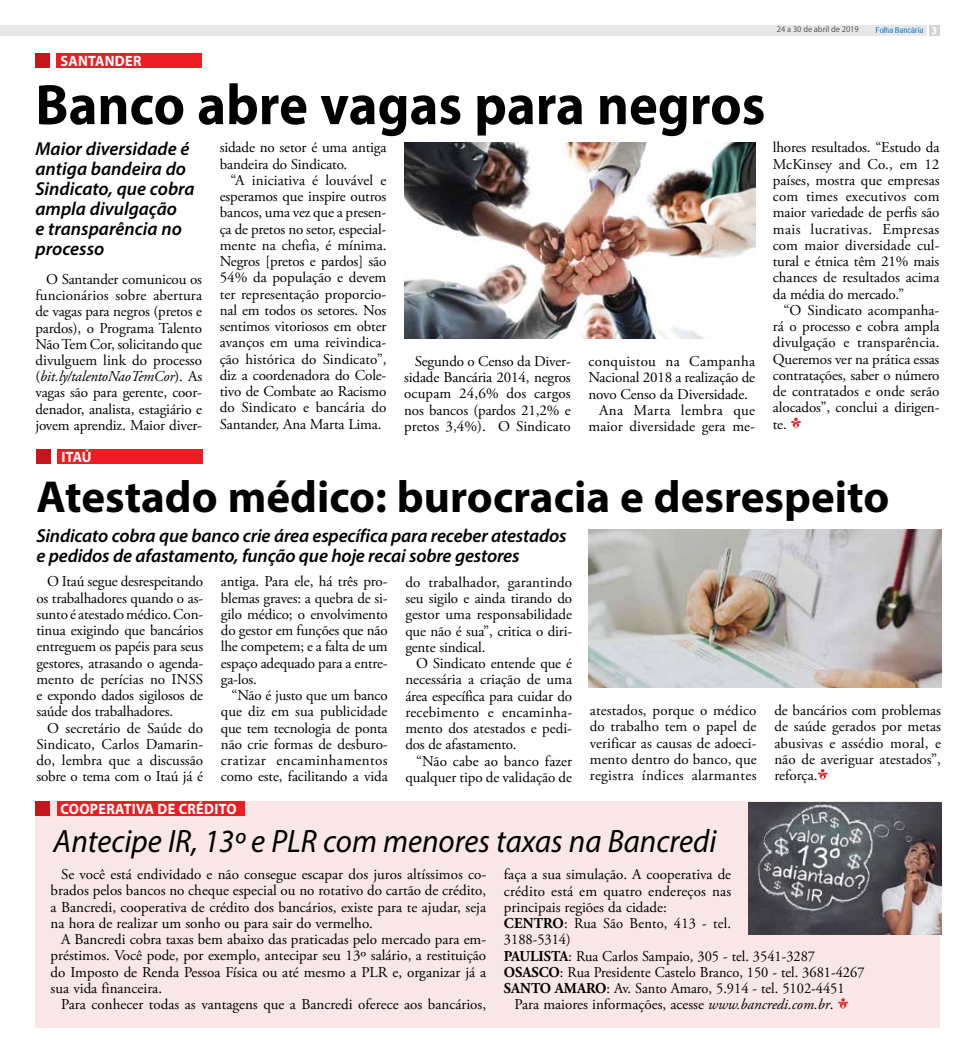
<style>
.page{position:relative;width:975px;height:1063px;background:#fff}
.page>*{position:absolute;margin:0;border:0;box-sizing:border-box;transform-origin:0 0}
.t1{font:700 57.5px "Myriad Pro";color:#000;scale:.95 1}
.t2{font:700 45px "Myriad Pro";color:#000}
.t3{font:italic 32.5px "Myriad Pro";color:#000;scale:.95 1}
.t4{font:italic 600 18.75px/20px "Myriad Pro";letter-spacing:-.01em;color:#000}
.t5{font:15px/16.2px "Adobe Garamond Pro";color:#000;text-align:justify}
.t6{font:15px "Adobe Garamond Pro";color:#000;scale:.96 1}
.t7{font:700 15px "Myriad Pro";letter-spacing:.02em;color:#fff;scale:.95 1}
.t8{font:15px "Adobe Garamond Pro";letter-spacing:.02em;color:#000}
.t9{font:15px "Adobe Garamond Pro";letter-spacing:.025em;color:#000}
.t10{font:8.75px "Myriad Pro";color:#58595b;scale:.95 1}
.t11{font:8.75px "Alido";letter-spacing:.055em;color:#0072bc;scale:.81 1}
.s1{font-style:italic}
.s2{font-family:"Frutiger";font-weight:900;font-size:10px;color:#fff}
.s3{font-weight:700}
</style>
<div class="page">
<div style="left:0;top:25px;width:926px;height:10px;background:#e6e7e8"></div>
<div style="left:928px;top:25px;width:11px;height:10px;background:#d1d3d4"></div>
<div style="left:35px;top:801px;width:904px;height:227px;background:#f9e6e6"></div>
<div style="left:36px;top:801px;width:14px;height:14px;background:#c4161c"></div>
<div style="left:57px;top:801px;width:187px;height:14px;background:#ed1d24"></div>
<svg style="left:838px;top:998px;width:10px;height:12px"></svg>
<svg style="left:791px;top:418px;width:10px;height:11px"></svg>
<div style="left:35px;top:53px;width:15px;height:14px;background:#c4161c"></div>
<div style="left:57px;top:53px;width:145px;height:14px;background:#ed1d24"></div>
<svg style="left:818px;top:769px;width:10px;height:11px"></svg>
<div style="left:36px;top:449px;width:15px;height:14px;background:#c4161c"></div>
<div style="left:58px;top:449px;width:145px;height:14px;background:#ed1d24"></div>
<img style="left:404px;top:143px;width:351px;height:195px">
<img style="left:588px;top:530px;width:352px;height:158px">
<img style="left:749px;top:803px;width:191px;height:132px">
<p class="t7" style="left:60px;top:51px;width:87px">SANTANDER</p>
<h1 class="t1" style="left:35px;top:67px;width:769px">Banco abre vagas para negros</h1>
<p class="t4" style="left:35px;top:138px;width:161px">Maior diversidade é antiga bandeira do<br>Sindicato, que cobra ampla divulgação<br>e transparência no processo</p>
<p class="t5" style="left:220px;top:140px;width:168px">sidade no setor é uma antiga bandeira do Sindicato.</p>
<p class="t5" style="left:220px;top:173px;width:168px;text-indent:11px">“A iniciativa é louvável e esperamos que inspire outros bancos, uma vez que a presen&shy;ça de pretos no setor, especial&shy;mente na chefia, é mínima.<br>Negros [pretos e pardos] são 54% da população e devem ter representação proporcio&shy;nal em todos os setores. Nos sentimos vitoriosos em obter avanços em uma reivindica&shy;ção histórica do Sindicato”, diz a coordenadora do Cole&shy;tivo de Combate ao Racismo do Sindicato e bancária do Santander, Ana Marta Lima.</p>
<p class="t5" style="left:35px;top:271px;width:168px;text-indent:11px">O Santander comunicou os funcionários sobre abertura de vagas para negros (pretos e pardos), o Programa Talento Não Tem Cor, solicitando que divulguem link do processo (<span class="s1">bit.ly/talentoNaoTemCor</span>). As vagas são para gerente, coor&shy;denador, analista, estagiário e jovem aprendiz. Maior diver-</p>
<p class="t5" style="left:404px;top:354px;width:168px;text-indent:11px">Segundo o Censo da Diver&shy;sidade Bancária 2014, negros ocupam 24,6% dos cargos nos bancos (pardos 21,2% e pretos 3,4%). O Sindicato</p>
<p class="t8" style="left:588px;top:352px;width:168px">conquistou na Campanha</p>
<p class="t5" style="left:588px;top:370px;width:168px">Nacional 2018 a realização de</p>
<p class="t5" style="left:588px;top:386px;width:161px">novo Censo da Diversidade.</p>
<p class="t9" style="left:599px;top:401px;width:157px">Ana Marta lembra que</p>
<p class="t5" style="left:588px;top:419px;width:168px">maior diversidade gera me-</p>
<p class="t7" style="left:61px;top:447px;width:33px">ITAÚ</p>
<p class="t10" style="left:777px;top:24px;width:88px">24 a 30 de abril de 2019</p>
<p class="t11" style="left:875px;top:25px;width:77px">Folha Bancária <span class="s2">3</span></p>
<p class="t5" style="left:772px;top:140px;width:168px">lhores resultados. “Estudo da McKinsey and Co., em 12 países, mostra que empresas com times executivos com maior variedade de perfis são mais lucrativas. Empresas com maior diversidade cul&shy;tural e étnica têm 21% mais chances de resultados acima da média do mercado.”</p>
<p class="t5" style="left:772px;top:302px;width:168px;text-indent:11px">“O Sindicato acompanha&shy;rá o processo e cobra ampla divulgação e transparência.<br>Queremos ver na prática essas contratações, saber o número de contratados e onde serão alocados”, conclui a dirigen&shy;te.</p>
<h2 class="t2" style="left:36px;top:467px;width:854px">Atestado médico: burocracia e desrespeito</h2>
<p class="t4" style="left:36px;top:526px;width:531px">Sindicato cobra que banco crie área específica para receber atestados e pedidos de afastamento, função que hoje recai sobre gestores</p>
<p class="t5" style="left:36px;top:574px;width:168px;text-indent:11px">O Itaú segue desrespeitando os trabalhadores quando o as&shy;sunto é atestado médico. Con&shy;tinua exigindo que bancários entreguem os papéis para seus gestores, atrasando o agenda&shy;mento de perícias no INSS e expondo dados sigilosos de saúde dos trabalhadores.</p>
<p class="t5" style="left:36px;top:720px;width:168px;text-indent:11px">O secretário de Saúde do Sindicato, Carlos Damarin&shy;do, lembra que a discussão sobre o tema com o Itaú já é</p>
<p class="t5" style="left:221px;top:574px;width:168px">antiga. Para ele, há três pro&shy;blemas graves: a quebra de si&shy;gilo médico; o envolvimento do gestor em funções que não lhe competem; e a falta de um espaço adequado para a entre&shy;ga-los.</p>
<p class="t5" style="left:221px;top:688px;width:168px;text-indent:11px">“Não é justo que um banco que diz em sua publicidade que tem tecnologia de ponta não crie formas de desburo&shy;cratizar encaminhamentos como este, facilitando a vida</p>
<p class="t7" style="left:60px;top:799px;width:187px">COOPERATIVA DE CRÉDITO</p>
<p class="t5" style="left:405px;top:575px;width:168px">do trabalhador, garantindo seu sigilo e ainda tirando do gestor uma responsabilidade que não é sua”, critica o diri&shy;gente sindical.</p>
<p class="t5" style="left:405px;top:656px;width:168px;text-indent:11px">O Sindicato entende que é necessária a criação de uma área específica para cuidar do recebimento e encaminha&shy;mento dos atestados e pedi&shy;dos de afastamento.</p>
<p class="t5" style="left:405px;top:753px;width:168px;text-align:right">“Não cabe ao banco fazer qualquer tipo de validação de</p>
<p class="t5" style="left:590px;top:703px;width:168px">atestados, porque o médico do trabalho tem o papel de verificar as causas de adoeci&shy;mento dentro do banco, que registra índices alarmantes</p>
<p class="t5" style="left:774px;top:703px;width:168px">de bancários com problemas de saúde gerados por metas abusivas e assédio moral, e não de averiguar atestados”, reforça.</p>
<h3 class="t3" style="left:54px;top:821px;width:699px">Antecipe IR, 13º e PLR com menores taxas na Bancredi</h3>
<p class="t5" style="left:51px;top:867px;width:437px;text-indent:11px">Se você está endividado e não consegue escapar dos juros altíssimos co&shy;brados pelos bancos no cheque especial ou no rotativo do cartão de crédito, a Bancredi, cooperativa de crédito dos bancários, existe para te ajudar, seja na hora de realizar um sonho ou para sair do vermelho.</p>
<p class="t5" style="left:51px;top:932px;width:437px;text-indent:11px">A Bancredi cobra taxas bem abaixo das praticadas pelo mercado para em&shy;préstimos. Você pode, por exemplo, antecipar seu 13º salário, a restituição do Imposto de Renda Pessoa Física ou até mesmo a PLR e, organizar já a sua vida financeira.</p>
<p class="t5" style="left:61px;top:997px;width:426px">Para conhecer todas as vantagens que a Bancredi oferece aos bancários,</p>
<p class="t5" style="left:504px;top:867px;width:229px">faça a sua simulação. A cooperativa de</p>
<p class="t5" style="left:504px;top:883px;width:229px">crédito está em quatro endereços nas</p>
<p class="t5" style="left:504px;top:899px;width:164px">principais regiões da cidade:</p>
<p class="t6" style="left:504px;top:914px;width:238px"><span class="s3">CENTRO</span>: Rua São Bento, 413 - tel.</p>
<p class="t6" style="left:504px;top:931px;width:71px">3188-5314)</p>
<p class="t6" style="left:504px;top:947px;width:326px"><span class="s3">PAULISTA</span>: Rua Carlos Sampaio, 305 - tel. 3541-3287</p>
<p class="t6" style="left:504px;top:963px;width:377px"><span class="s3">OSASCO</span>: Rua Presidente Castelo Branco, 150 - tel. 3681-4267</p>
<p class="t6" style="left:504px;top:979px;width:356px"><span class="s3">SANTO AMARO</span>: Av. Santo Amaro, 5.914 - tel. 5102-4451</p>
<p class="t5" style="left:514px;top:997px;width:320px">Para maiores informações, acesse <span class="s1">www.bancredi.com.br</span>.</p>
</div>
